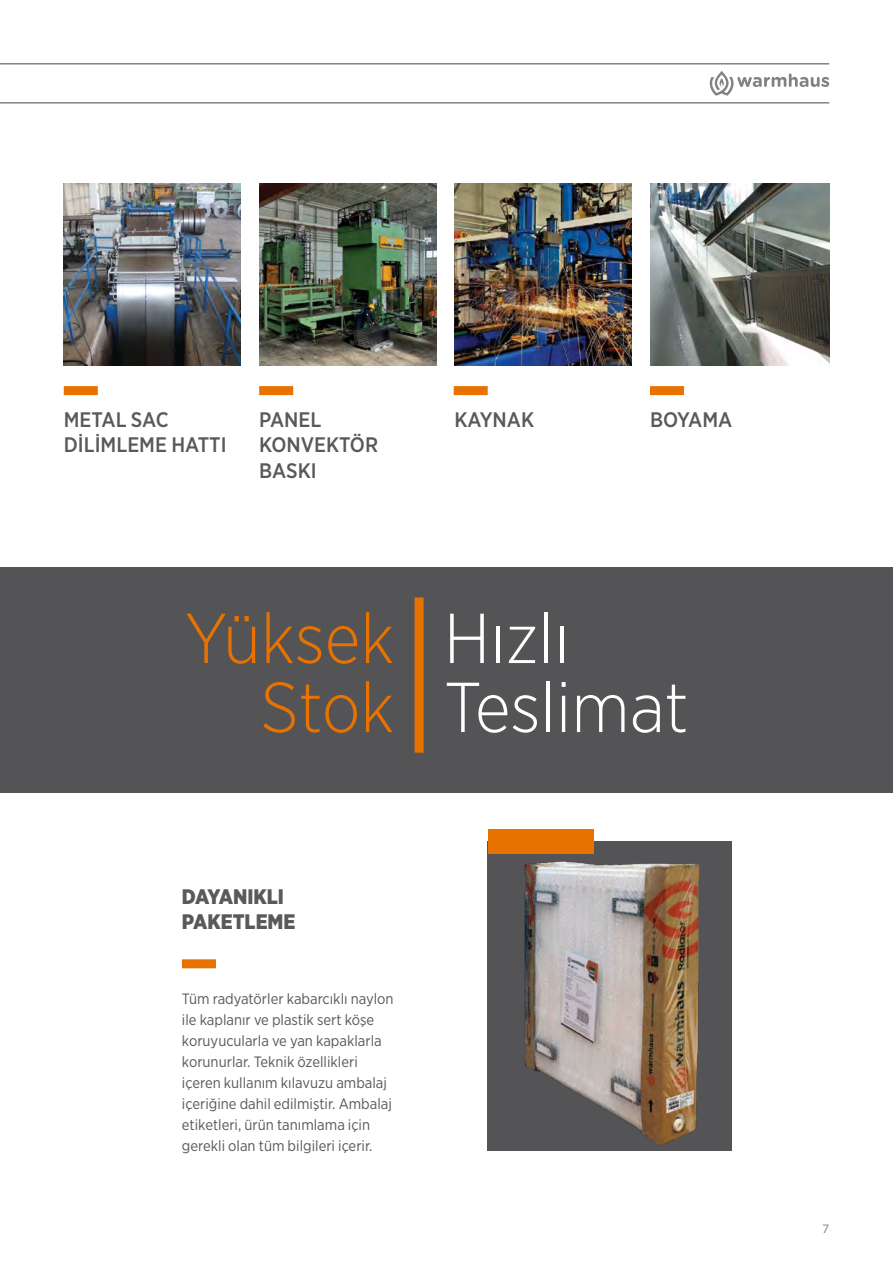
<style>
.page{position:relative;width:893px;height:1263px;background:#fff}
.page>*{position:absolute;margin:0;border:0;box-sizing:border-box;transform-origin:0 0}
.t1{font:300 70.5px/69px "Gotham Narrow";color:#fff}
.t2{font:300 70.5px/69px "Gotham Narrow";color:#e87200;text-align:right}
.t3{font:500 21px/25.5px "Gotham Narrow";color:#58595b}
.t4{font:900 21px/25.5px "Gotham Narrow";color:#58595b}
.t5{font:15px/21px "Gotham Narrow";color:#58595b}
.t6{font:12px "Gotham";color:#808285}
</style>
<div class="page">
<hr style="left:0;top:63px;width:829px;height:2px;background:#808285">
<hr style="left:0;top:102px;width:829px;height:2px;background:#808285">
<svg style="left:710px;top:71px;width:119px;height:25px"></svg>
<div style="left:0;top:567px;width:893px;height:225px;background:#545456"></div>
<img style="left:259px;top:184px;width:177px;height:181px">
<img style="left:455px;top:184px;width:176px;height:181px">
<img style="left:64px;top:184px;width:176px;height:181px">
<img style="left:650px;top:184px;width:179px;height:181px">
<div style="left:488px;top:841px;width:244px;height:310px;background:#545456"></div>
<img style="left:524px;top:841px;width:176px;height:305px">
<div style="left:182px;top:959px;width:34px;height:9px;background:#e87200"></div>
<div style="left:64px;top:386px;width:34px;height:9px;background:#e87200"></div>
<div style="left:415px;top:597px;width:9px;height:156px;background:#e87200"></div>
<div style="left:259px;top:386px;width:34px;height:9px;background:#e87200"></div>
<div style="left:454px;top:386px;width:34px;height:9px;background:#e87200"></div>
<div style="left:650px;top:386px;width:34px;height:9px;background:#e87200"></div>
<div style="left:488px;top:829px;width:105px;height:25px;background:#e87200"></div>
<h2 class="t3" style="left:64px;top:406px;width:164px">METAL SAC<br>DİLİMLEME HATTI</h2>
<h2 class="t3" style="left:455px;top:406px;width:81px">KAYNAK</h2>
<h2 class="t3" style="left:650px;top:406px;width:84px">BOYAMA</h2>
<h2 class="t3" style="left:259px;top:406px;width:120px">PANEL<br>KONVEKTÖR<br>BASKI</h2>
<h1 class="t2" style="left:185px;top:602px;width:211px">Yüksek<br>Stok</h1>
<h1 class="t1" style="left:444px;top:602px;width:246px">Hızlı<br>Teslimat</h1>
<h2 class="t4" style="left:182px;top:883px;width:115px">DAYANIKLI<br>PAKETLEME</h2>
<p class="t5" style="left:182px;top:988px;width:213px">Tüm radyatörler kabarcıklı naylon ile kaplanır ve plastik sert köşe koruyucularla ve yan kapaklarla korunurlar. Teknik özellikleri içeren kullanım kılavuzu ambalaj içeriğine dahil edilmiştir. Ambalaj etiketleri, ürün tanımlama için gerekli olan tüm bilgileri içerir.</p>
<p class="t6" style="left:822px;top:1221px;width:9px">7</p>
</div>
